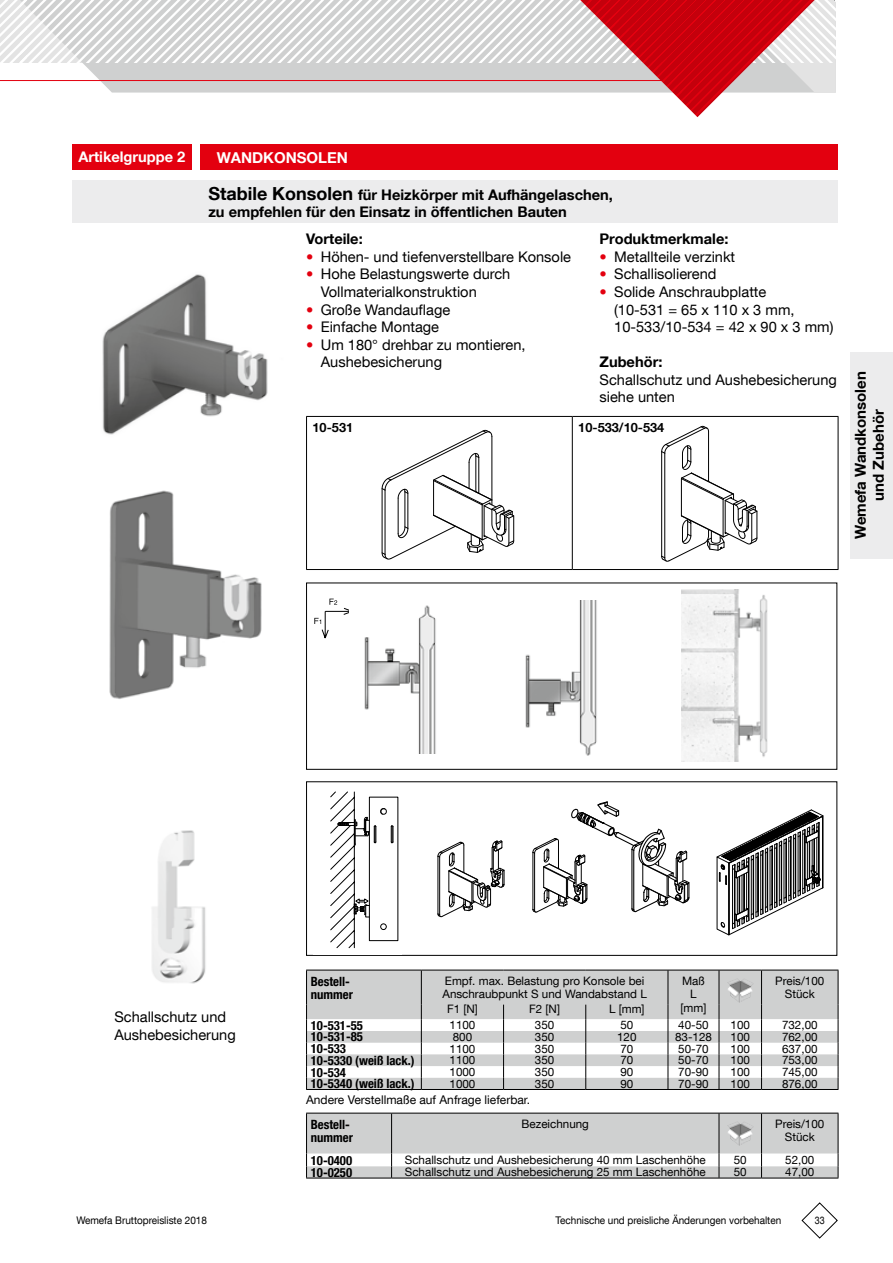
<style>
.page{position:relative;width:893px;height:1263px;background:#fff}
.page>*{position:absolute;margin:0;border:0;box-sizing:border-box;transform-origin:0 0}
.t1{font:700 15px/18px "Helvetica Neue LT Com";color:#000;text-align:center}
.t2{font:700 15px "Helvetica Neue LT Com";color:#fff}
.t3{font:14.7px/17.5px "Helvetica Neue LT Com";color:#000}
.t4{font:700 14.7px/17.5px "Helvetica Neue LT Com";color:#000}
.t5{font:700 14.7px "Helvetica Neue LT Com";color:#fff}
.t6{font:700 condensed 12.75px/13.5px "Helvetica Neue LT Com";color:#000}
.t7{font:700 12.75px "Helvetica Neue LT Com";color:#000}
.t8{font:12px "Helvetica Neue LT Com";color:#000}
.t9{font:11.7px/13.5px "Helvetica Neue LT Com";color:#000;text-align:center}
.t10{font:10.5px "Helvetica Neue LT Com";letter-spacing:-.005em;color:#000;scale:.95 1}
.t11{font:10.5px "Helvetica Neue LT Com";letter-spacing:-.005em;color:#000;scale:.85 1}
.s1{font-size:18px}
.s2{color:#e3000f}
</style>
<div class="page">
<div style="left:72px;top:145px;width:119px;height:25px;background:#e3000f"></div>
<div style="left:200px;top:145px;width:638px;height:25px;background:#e3000f"></div>
<svg style="left:801px;top:1202px;width:37px;height:37px"></svg>
<svg style="left:0;top:0;width:836px;height:117px"></svg>
<svg style="left:661px;top:426px;width:96px;height:135px"></svg>
<div style="left:850px;top:352px;width:43px;height:206px;background:#ececed"></div>
<hr style="left:306px;top:416px;width:266px;height:1px;background:#000">
<hr style="left:306px;top:417px;width:1px;height:152px;background:#000">
<hr style="left:572px;top:416px;width:266px;height:1px;background:#000">
<hr style="left:572px;top:417px;width:1px;height:152px;background:#000">
<hr style="left:838px;top:417px;width:1px;height:152px;background:#000">
<hr style="left:306px;top:569px;width:266px;height:1px;background:#000">
<hr style="left:572px;top:569px;width:266px;height:1px;background:#000">
<div style="left:72px;top:181px;width:766px;height:42px;background:#ececed"></div>
<img style="left:109px;top:490px;width:153px;height:209px">
<img style="left:102px;top:274px;width:166px;height:161px">
<div style="left:306px;top:583px;width:531px;height:187px;border:1px solid #000"></div>
<div style="left:306px;top:781px;width:531px;height:175px;border:1px solid #000"></div>
<svg style="left:314px;top:599px;width:35px;height:39px"></svg>
<img style="left:364px;top:605px;width:72px;height:149px">
<img style="left:525px;top:601px;width:72px;height:155px">
<img style="left:682px;top:589px;width:86px;height:172px">
<svg style="left:382px;top:430px;width:132px;height:129px"></svg>
<svg style="left:306px;top:970px;width:533px;height:119px"></svg>
<hr style="left:306px;top:1089px;width:115px;height:1px;background:#000">
<hr style="left:421px;top:1089px;width:83px;height:1px;background:#000">
<hr style="left:504px;top:1089px;width:82px;height:1px;background:#000">
<hr style="left:586px;top:1089px;width:82px;height:1px;background:#000">
<hr style="left:668px;top:1089px;width:51px;height:1px;background:#000">
<hr style="left:719px;top:1089px;width:42px;height:1px;background:#000">
<hr style="left:761px;top:1089px;width:77px;height:1px;background:#000">
<img style="left:727px;top:978px;width:27px;height:25px">
<svg style="left:306px;top:1113px;width:533px;height:65px"></svg>
<hr style="left:306px;top:1178px;width:86px;height:1px;background:#000">
<hr style="left:392px;top:1178px;width:327px;height:1px;background:#000">
<hr style="left:719px;top:1178px;width:42px;height:1px;background:#000">
<hr style="left:761px;top:1178px;width:77px;height:1px;background:#000">
<img style="left:727px;top:1121px;width:27px;height:25px">
<img style="left:152px;top:830px;width:54px;height:154px">
<svg style="left:437px;top:840px;width:68px;height:78px"></svg>
<svg style="left:532px;top:801px;width:158px;height:112px"></svg>
<div style="left:314px;top:788px;width:88px;height:167px;background:#fff"></div>
<svg style="left:330px;top:791px;width:64px;height:158px"></svg>
<svg style="left:716px;top:809px;width:108px;height:127px"></svg>
<p class="t5" style="left:78px;top:148px;width:108px">Artikelgruppe 2</p>
<p class="t2" style="left:217px;top:148px;width:59px">Wandkonso</p>
<p class="t2" style="left:318px;top:148px;width:20px">len</p>
<p class="t4" style="left:208px;top:185px;width:406px"><span class="s1">Stabile Konsolen</span> für Heizkörper mit Aufhängelaschen, zu empfehlen für den Einsatz in öffentlichen Bauten</p>
<p class="t4" style="left:306px;top:230px;width:58px">Vorteile:</p>
<p class="t3" style="left:306px;top:247px;width:266px"><span class="s2">•</span> Höhen- und tiefenverstellbare Konsole</p>
<p class="t3" style="left:321px;top:265px;width:191px;text-indent:-15px"><span class="s2">•</span> Hohe Belastungswerte durch<br>Vollmaterialkonstruktion</p>
<p class="t3" style="left:306px;top:300px;width:146px"><span class="s2">•</span> Große Wandauflage</p>
<p class="t3" style="left:306px;top:318px;width:134px"><span class="s2">•</span> Einfache Montage</p>
<p class="t3" style="left:321px;top:335px;width:206px;text-indent:-15px"><span class="s2">•</span> Um 180° drehbar zu montieren,<br>Aushebesicherung</p>
<p class="t4" style="left:600px;top:230px;width:130px">Produktmerkmale:</p>
<p class="t3" style="left:600px;top:247px;width:137px"><span class="s2">•</span> Metallteile verzinkt</p>
<p class="t3" style="left:600px;top:265px;width:118px"><span class="s2">•</span> Schallisolierend</p>
<p class="t3" style="left:614px;top:283px;width:221px;text-indent:-15px"><span class="s2">•</span> Solide Anschraubplatte<br>(10-531 = 65 x 110 x 3 mm,<br>10-533/10-534 = 42 x 90 x 3 mm)</p>
<p class="t4" style="left:600px;top:353px;width:64px">Zubehör:</p>
<p class="t3" style="left:600px;top:370px;width:239px">Schallschutz und Aushebesicherung siehe unten</p>
<p class="t7" style="left:313px;top:419px;width:42px">10-531</p>
<p class="t7" style="left:578px;top:419px;width:87px">10-533/10-534</p>
<p class="t1" style="left:851px;top:539px;width:169px;rotate:-90deg">Wemefa Wandkonsolen und Zubehör</p>
<p class="t3" style="left:114px;top:1008px;width:123px">Schallschutz und<br>Aushebesicherung</p>
<p class="t6" style="left:311px;top:974px;width:44px">Bestell&shy;nummer</p>
<p class="t9" style="left:442px;top:973px;width:206px;text-align:left">Empf. max. Belastung pro Konsole bei<br>Anschraubpunkt S und Wandabstand L</p>
<p class="t9" style="left:681px;top:973px;width:27px">Maß<br>L [mm]</p>
<p class="t9" style="left:775px;top:973px;width:51px">Preis/100<br>Stück</p>
<p class="t9" style="left:447px;top:1002px;width:32px">F1 [N]</p>
<p class="t9" style="left:529px;top:1002px;width:32px">F2 [N]</p>
<p class="t9" style="left:609px;top:1002px;width:37px">L [mm]</p>
<p class="t6" style="left:311px;top:1018px;width:54px">10-531-55</p>
<p class="t9" style="left:449px;top:1018px;width:27px">1100</p>
<p class="t9" style="left:535px;top:1018px;width:21px">350</p>
<p class="t9" style="left:620px;top:1018px;width:14px">50</p>
<p class="t9" style="left:678px;top:1018px;width:32px">40-50</p>
<p class="t9" style="left:731px;top:1018px;width:21px">100</p>
<p class="t9" style="left:782px;top:1018px;width:37px">732,00</p>
<p class="t6" style="left:311px;top:1030px;width:54px">10-531-85</p>
<p class="t9" style="left:453px;top:1030px;width:21px">800</p>
<p class="t9" style="left:535px;top:1030px;width:21px">350</p>
<p class="t9" style="left:617px;top:1030px;width:21px">120</p>
<p class="t9" style="left:675px;top:1030px;width:38px">83-128</p>
<p class="t9" style="left:731px;top:1030px;width:21px">100</p>
<p class="t9" style="left:782px;top:1030px;width:37px">762,00</p>
<p class="t6" style="left:311px;top:1042px;width:37px">10-533</p>
<p class="t9" style="left:449px;top:1041px;width:27px">1100</p>
<p class="t9" style="left:535px;top:1041px;width:21px">350</p>
<p class="t9" style="left:620px;top:1041px;width:14px">70</p>
<p class="t9" style="left:678px;top:1041px;width:32px">50-70</p>
<p class="t9" style="left:731px;top:1041px;width:21px">100</p>
<p class="t9" style="left:782px;top:1041px;width:37px">637,00</p>
<p class="t6" style="left:311px;top:1053px;width:105px">10-5330 (weiß lack.)</p>
<p class="t9" style="left:449px;top:1053px;width:27px">1100</p>
<p class="t9" style="left:535px;top:1053px;width:21px">350</p>
<p class="t9" style="left:620px;top:1053px;width:14px">70</p>
<p class="t9" style="left:678px;top:1053px;width:32px">50-70</p>
<p class="t9" style="left:731px;top:1053px;width:21px">100</p>
<p class="t9" style="left:782px;top:1053px;width:37px">753,00</p>
<p class="t6" style="left:311px;top:1065px;width:37px">10-534</p>
<p class="t9" style="left:449px;top:1065px;width:27px">1000</p>
<p class="t9" style="left:535px;top:1065px;width:21px">350</p>
<p class="t9" style="left:620px;top:1065px;width:14px">90</p>
<p class="t9" style="left:678px;top:1065px;width:32px">70-90</p>
<p class="t9" style="left:731px;top:1065px;width:21px">100</p>
<p class="t9" style="left:782px;top:1065px;width:37px">745,00</p>
<p class="t6" style="left:311px;top:1077px;width:105px">10-5340 (weiß lack.)</p>
<p class="t9" style="left:449px;top:1076px;width:27px">1000</p>
<p class="t9" style="left:535px;top:1076px;width:21px">350</p>
<p class="t9" style="left:620px;top:1076px;width:14px">90</p>
<p class="t9" style="left:678px;top:1076px;width:32px">70-90</p>
<p class="t9" style="left:731px;top:1076px;width:21px">100</p>
<p class="t9" style="left:782px;top:1076px;width:37px">876,00</p>
<p class="t6" style="left:311px;top:1117px;width:44px">Bestell&shy;nummer</p>
<p class="t9" style="left:522px;top:1116px;width:69px">Bezeichnung</p>
<p class="t9" style="left:775px;top:1116px;width:51px">Preis/100<br>Stück</p>
<p class="t6" style="left:311px;top:1153px;width:43px">10-0400</p>
<p class="t9" style="left:405px;top:1153px;width:302px">Schallschutz und Aushebesicherung 40 mm Laschenhöhe</p>
<p class="t9" style="left:734px;top:1153px;width:14px">50</p>
<p class="t9" style="left:785px;top:1153px;width:31px">52,00</p>
<p class="t6" style="left:311px;top:1165px;width:43px">10-0250</p>
<p class="t9" style="left:405px;top:1165px;width:302px">Schallschutz und Aushebesicherung 25 mm Laschenhöhe</p>
<p class="t9" style="left:734px;top:1165px;width:14px">50</p>
<p class="t9" style="left:785px;top:1165px;width:31px">47,00</p>
<p class="t8" style="left:306px;top:1092px;width:226px">Andere Verstellmaße auf Anfrage lieferbar.</p>
<p class="t10" style="left:77px;top:1214px;width:139px">Wemefa Bruttopreisliste 2018</p>
<p class="t10" style="left:556px;top:1214px;width:239px">Technische und preisliche Änderungen vorbehalten</p>
<p class="t11" style="left:815px;top:1214px;width:13px">33</p>
</div>
